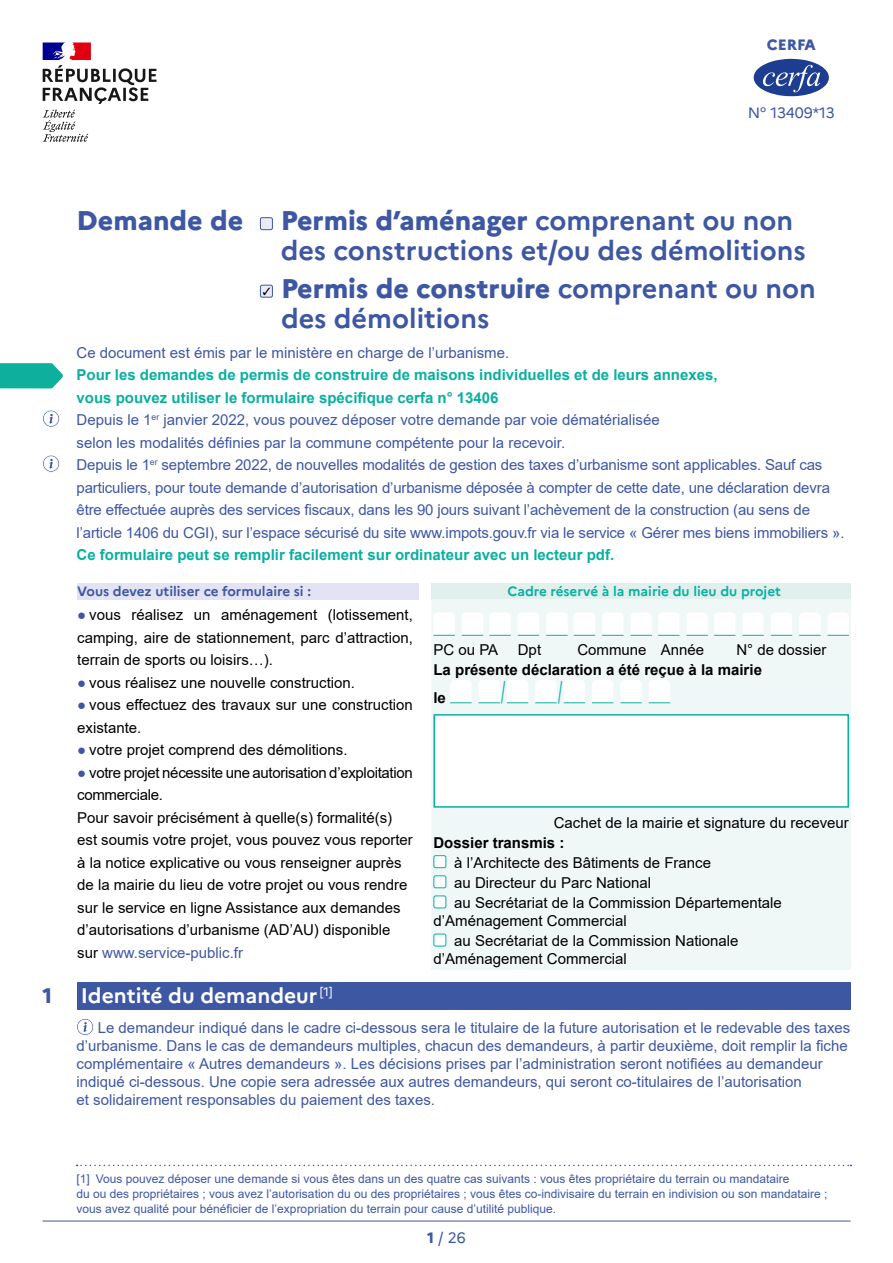
<style>
.page{position:relative;width:893px;height:1263px;background:#fff}
.page>*{position:absolute;margin:0;border:0;box-sizing:border-box;transform-origin:0 0}
.t1{font:30px "Arial";color:#08b0a0;scale:.5 1}
.h1_-_titre_cerfa{font:700 27px/30px "Marianne";color:#3e57a3}
.h1_-_titre_cerfa-2{font:800 27px "Marianne";color:#3e57a3}
.h2_-_titre_cadre{font:700 21px "Marianne";color:#fff}
.h2_-_titre_cadre-2{font:800 21px "Marianne";color:#3e57a3}
.LigneBleue_SousTitre{font:15px/22.5px "Arial";letter-spacing:-.01em;color:#3e57a3}
.sur-titre_champs_-_n{font:15px/22.5px "Arial";color:#000}
.h2_sous_titre_inform{font:15px/18px "Arial";color:#3e57a3}
.UtilisationFormulair{font:15px/18px "Arial";color:#000}
.Ligne_Verte{font:700 15px/22.5px "Arial";color:#08b0a0}
.sur-titre_champs_-_n-2{font:15px/22.5px "Arial";letter-spacing:-.02em;color:#000}
.UtilisationFormulair-2{font:700 15px "Arial";color:#000}
.t2{font:15px "Marianne";letter-spacing:-.01em;color:#3e57a3}
.t3{font:800 15px "Marianne";color:#3e57a3}
.UtilisationFormulair-3{font:700 13.5px "Marianne";color:#08b0a0}
.UtilisationFormulair-4{font:700 13.5px "Marianne";color:#3e57a3}
.notes{font:12px/15px "Arial";color:#3e57a3}
.s1{font-weight:800}
.s2{color:#3e57a3}
</style>
<div class="page">
<hr style="left:43px;top:1221px;width:807px;height:1px;background:#3e57a3">
<svg style="left:43px;top:43px;width:113px;height:61px"></svg>
<svg style="left:43px;top:110px;width:45px;height:32px"></svg>
<svg style="left:753px;top:59px;width:76px;height:37px"></svg>
<div style="left:260px;top:218px;width:12px;height:12px;background:#eaebf7;border-radius:2px"></div>
<div style="left:260px;top:217px;width:13px;height:13px;border:1px solid #3e57a3;border-radius:2px"></div>
<div style="left:260px;top:285px;width:12px;height:12px;background:#eaebf7;border-radius:2px"></div>
<div style="left:260px;top:285px;width:13px;height:13px;border:1px solid #3e57a3;border-radius:2px"></div>
<svg style="left:43px;top:410px;width:17px;height:17px"></svg>
<svg style="left:43px;top:455px;width:17px;height:17px"></svg>
<svg style="left:0;top:363px;width:63px;height:25px;background:#22b6a5"></svg>
<div style="left:77px;top:583px;width:342px;height:16px;background:#e3e3f3"></div>
<div style="left:431px;top:583px;width:420px;height:16px;background:#e1f0ed"></div>
<div style="left:431px;top:599px;width:420px;height:371px;background:#f0f8f7"></div>
<svg style="left:433px;top:613px;width:22px;height:23px"></svg>
<svg style="left:462px;top:613px;width:21px;height:23px"></svg>
<svg style="left:489px;top:613px;width:22px;height:23px"></svg>
<svg style="left:518px;top:613px;width:21px;height:23px"></svg>
<svg style="left:546px;top:613px;width:22px;height:23px"></svg>
<svg style="left:574px;top:613px;width:21px;height:23px"></svg>
<svg style="left:602px;top:613px;width:22px;height:23px"></svg>
<svg style="left:630px;top:613px;width:22px;height:23px"></svg>
<svg style="left:658px;top:613px;width:21px;height:23px"></svg>
<svg style="left:686px;top:613px;width:22px;height:23px"></svg>
<svg style="left:714px;top:613px;width:21px;height:23px"></svg>
<svg style="left:742px;top:613px;width:22px;height:23px"></svg>
<svg style="left:771px;top:613px;width:21px;height:23px"></svg>
<svg style="left:799px;top:613px;width:22px;height:23px"></svg>
<svg style="left:828px;top:613px;width:21px;height:23px"></svg>
<svg style="left:450px;top:680px;width:22px;height:23px"></svg>
<svg style="left:478px;top:680px;width:22px;height:23px"></svg>
<svg style="left:507px;top:680px;width:21px;height:23px"></svg>
<svg style="left:535px;top:680px;width:22px;height:23px"></svg>
<svg style="left:564px;top:680px;width:21px;height:23px"></svg>
<svg style="left:592px;top:680px;width:21px;height:23px"></svg>
<svg style="left:620px;top:680px;width:22px;height:23px"></svg>
<svg style="left:649px;top:680px;width:21px;height:23px"></svg>
<div style="left:434px;top:715px;width:414px;height:92px;background:#fff"></div>
<div style="left:433px;top:714px;width:416px;height:94px;border:2px solid #08b0a0"></div>
<div style="left:434px;top:856px;width:12px;height:12px;background:#fff;border-radius:2px"></div>
<div style="left:433px;top:855px;width:13px;height:13px;border:1px solid #08b0a0;border-radius:2px"></div>
<div style="left:434px;top:876px;width:12px;height:12px;background:#fff;border-radius:2px"></div>
<div style="left:433px;top:875px;width:13px;height:13px;border:1px solid #08b0a0;border-radius:2px"></div>
<div style="left:434px;top:896px;width:12px;height:12px;background:#fff;border-radius:2px"></div>
<div style="left:433px;top:895px;width:13px;height:13px;border:1px solid #08b0a0;border-radius:2px"></div>
<div style="left:434px;top:934px;width:12px;height:12px;background:#fff;border-radius:2px"></div>
<div style="left:433px;top:934px;width:13px;height:12px;border:1px solid #08b0a0;border-radius:2px"></div>
<div style="left:77px;top:983px;width:773px;height:27px;background:#3e57a3"></div>
<svg style="left:77px;top:1018px;width:17px;height:17px"></svg>
<svg style="left:77px;top:1165px;width:774px;height:1px"></svg>
<p class="t3" style="left:767px;top:36px;width:50px">CERFA</p>
<p class="t2" style="left:748px;top:103px;width:89px">N° 13409*13</p>
<p class="h1_-_titre_cerfa-2" style="left:77px;top:204px;width:168px">Demande de</p>
<p class="h1_-_titre_cerfa" style="left:281px;top:205px;width:526px"><span class="s1">Permis d’aménager</span> comprenant ou non des constructions et/ou des démolitions</p>
<p class="h1_-_titre_cerfa" style="left:281px;top:273px;width:536px"><span class="s1">Permis de construire</span> comprenant ou non des démolitions</p>
<p class="LigneBleue_SousTitre" style="left:77px;top:341px;width:434px">Ce document est émis par le ministère en charge de l’urbanisme.</p>
<p class="Ligne_Verte" style="left:77px;top:364px;width:643px">Pour les demandes de permis de construire de maisons individuelles et de leurs annexes, vous pouvez utiliser le formulaire spécifique cerfa n° 13406</p>
<p class="LigneBleue_SousTitre" style="left:77px;top:408px;width:585px">Depuis le 1<sup>er</sup> janvier 2022, vous pouvez déposer votre demande par voie dématérialisée selon les modalités définies par la commune compétente pour la recevoir.</p>
<p class="LigneBleue_SousTitre" style="left:77px;top:453px;width:747px">Depuis le 1<sup>er</sup> septembre 2022, de nouvelles modalités de gestion des taxes d’urbanisme sont applicables. Sauf cas</p>
<p class="LigneBleue_SousTitre" style="left:77px;top:476px;width:755px">particuliers, pour toute demande d’autorisation d’urbanisme déposée à compter de cette date, une déclaration devra</p>
<p class="LigneBleue_SousTitre" style="left:77px;top:498px;width:735px">être effectuée auprès des services fiscaux, dans les 90 jours suivant l’achèvement de la construction (au sens de</p>
<p class="LigneBleue_SousTitre" style="left:77px;top:521px;width:769px">l’article 1406 du CGI), sur l’espace sécurisé du site www.impots.gouv.fr via le service « Gérer mes biens immobiliers ».</p>
<p class="Ligne_Verte" style="left:77px;top:544px;width:539px">Ce formulaire peut se remplir facilement sur ordinateur avec un lecteur pdf.</p>
<p class="UtilisationFormulair-4" style="left:77px;top:583px;width:235px">Vous devez utiliser ce formulaire si :</p>
<p class="UtilisationFormulair-3" style="left:508px;top:583px;width:275px">Cadre réservé à la mairie du lieu du projet</p>
<p class="sur-titre_champs_-_n" style="left:77px;top:603px;width:337px;text-align:justify"><span class="s2">●</span> vous réalisez un aménagement (lotissement, camping, aire de stationnement, parc d’attraction, terrain de sports ou loisirs…).</p>
<p class="sur-titre_champs_-_n" style="left:77px;top:671px;width:279px"><span class="s2">●</span> vous réalisez une nouvelle construction.</p>
<p class="sur-titre_champs_-_n" style="left:77px;top:693px;width:337px"><span class="s2">●</span> vous effectuez des travaux sur une construction existante.</p>
<p class="sur-titre_champs_-_n" style="left:77px;top:738px;width:272px"><span class="s2">●</span> votre projet comprend des démolitions.</p>
<p class="sur-titre_champs_-_n-2" style="left:77px;top:761px;width:337px"><span class="s2">●</span> votre projet nécessite une autorisation d’exploitation commerciale.</p>
<p class="sur-titre_champs_-_n" style="left:77px;top:806px;width:337px">Pour savoir précisément à quelle(s) formalité(s) est soumis votre projet, vous pouvez vous reporter à la notice explicative ou vous renseigner auprès de la mairie du lieu de votre projet ou vous rendre sur le service en ligne Assistance aux demandes d’autorisations d’urbanisme (AD’AU) disponible sur <span class="s2">www.service-public.fr</span></p>
<p class="UtilisationFormulair" style="left:433px;top:641px;width:66px">PC ou PA</p>
<p class="UtilisationFormulair" style="left:518px;top:641px;width:25px">Dpt</p>
<p class="UtilisationFormulair" style="left:577px;top:641px;width:128px">Commune Année</p>
<p class="UtilisationFormulair" style="left:736px;top:641px;width:92px">N° de dossier</p>
<p class="UtilisationFormulair-2" style="left:433px;top:659px;width:330px">La présente déclaration a été reçue à la mairie</p>
<p class="UtilisationFormulair-2" style="left:433px;top:687px;width:14px">le</p>
<p class="t1" style="left:501px;top:671px;width:10px">/</p>
<p class="t1" style="left:558px;top:671px;width:10px">/</p>
<p class="UtilisationFormulair" style="left:554px;top:813px;width:297px">Cachet de la mairie et signature du receveur</p>
<p class="UtilisationFormulair-2" style="left:433px;top:832px;width:132px">Dossier transmis :</p>
<p class="UtilisationFormulair" style="left:454px;top:854px;width:258px">à l’Architecte des Bâtiments de France</p>
<p class="UtilisationFormulair" style="left:454px;top:874px;width:198px">au Directeur du Parc National</p>
<p class="UtilisationFormulair" style="left:433px;top:894px;width:350px;text-indent:21px">au Secrétariat de la Commission Départementale d’Aménagement Commercial</p>
<p class="UtilisationFormulair" style="left:433px;top:932px;width:307px;text-indent:21px">au Secrétariat de la Commission Nationale d’Aménagement Commercial</p>
<p class="h2_-_titre_cadre-2" style="left:43px;top:982px;width:11px">1</p>
<p class="h2_-_titre_cadre" style="left:81px;top:982px;width:253px">Identité du demandeur <sup>[1]</sup></p>
<p class="h2_sous_titre_inform" style="left:77px;top:1019px;width:775px;text-indent:21px">Le demandeur indiqué dans le cadre ci-dessous sera le titulaire de la future autorisation et le redevable des taxes d’urbanisme. Dans le cas de demandeurs multiples, chacun des demandeurs, à partir deuxième, doit remplir la fiche complémentaire « Autres demandeurs ». Les décisions prises par l’administration seront notifiées au demandeur indiqué ci-dessous. Une copie sera adressée aux autres demandeurs, qui seront co-titulaires de l’autorisation<br>et solidairement responsables du paiement des taxes.</p>
<p class="notes" style="left:77px;top:1171px;width:752px">[1] Vous pouvez déposer une demande si vous êtes dans un des quatre cas suivants : vous êtes propriétaire du terrain ou mandataire<br>du ou des propriétaires ; vous avez l’autorisation du ou des propriétaires ; vous êtes co-indivisaire du terrain en indivision ou son mandataire ; vous avez qualité pour bénéficier de l’expropriation du terrain pour cause d’utilité publique.</p>
<p class="t2" style="left:427px;top:1228px;width:40px"><span class="s1">1</span> / 26</p>
</div>
